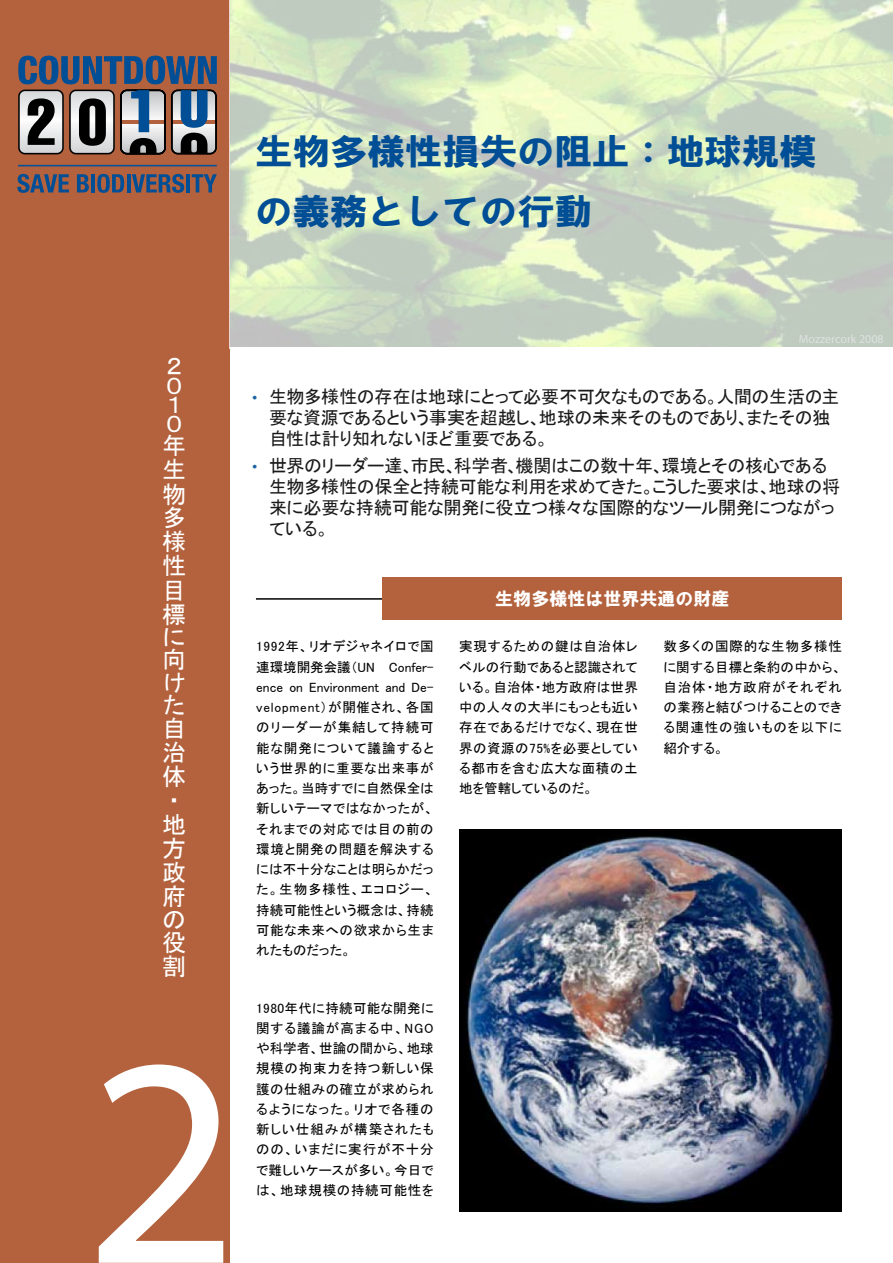
<style>
.page{position:relative;width:893px;height:1263px;background:#fff}
.page>*{position:absolute;margin:0;border:0;box-sizing:border-box;transform-origin:0 0}
.t1{font:300px "Myriad Pro";color:#fff}
.t2{font:35.7px/60px "HGS Soei Kakugothic UB";letter-spacing:-.01em;color:#004e95;scale:1.06 1}
.t3{font:24px/24px "MS P Gothic";color:#fff}
.t4{font:18px/21px "MS P Gothic";letter-spacing:-.015em;color:#000}
.t5{font:18px "HG Soei Kakugothic UB";color:#fff}
.t6{font:13.5px/20.2px "MS P Gothic";letter-spacing:.045em;color:#000;text-align:justify}
.t7{font:12px "Myriad Pro";color:#e0e1e2}
.s1{font-family:"Arial";font-size:15px;color:#00529b}
</style>
<div class="page">
<hr style="left:256px;top:598px;width:309px;height:2px;background:#000">
<div style="left:0;top:0;width:230px;height:1263px;background:#b3623d"></div>
<svg style="left:230px;top:0;width:663px;height:347px"></svg>
<div style="left:383px;top:577px;width:459px;height:42px;background:#b3623d"></div>
<img style="left:459px;top:829px;width:382px;height:383px">
<hr style="left:18px;top:165px;width:199px;height:1px;background:#00519a">
<svg style="left:18px;top:56px;width:199px;height:99px"></svg>
<svg style="left:17px;top:174px;width:52px;height:19px"></svg>
<svg style="left:77px;top:174px;width:12px;height:18px"></svg>
<hr style="left:91px;top:174px;width:4px;height:18px;background:#004e95">
<svg style="left:97px;top:174px;width:27px;height:19px"></svg>
<hr style="left:127px;top:174px;width:3px;height:18px;background:#004e95">
<svg style="left:132px;top:174px;width:52px;height:19px"></svg>
<hr style="left:186px;top:174px;width:4px;height:18px;background:#004e95">
<svg style="left:192px;top:174px;width:25px;height:18px"></svg>
<h2 class="t2" style="left:255px;top:121px;width:531px">生物多様性損失の阻止：地球規模の義務としての行動</h2>
<h3 class="t3" style="left:162px;top:359px;width:24px;line-height:19.4px">２<br>０<br>１<br>０年</h3>
<h3 class="t3" style="left:162px;top:458px;width:24px">生物多様性目標に</h3>
<h3 class="t3" style="left:162px;top:647px;width:24px">向け</h3>
<h3 class="t3" style="left:162px;top:693px;width:24px">た自治体</h3>
<h3 class="t3" style="left:162px;top:797px;width:24px;line-height:18px">・地</h3>
<h3 class="t3" style="left:162px;top:836px;width:24px;text-align:justify">方政府の</h3>
<h3 class="t3" style="left:162px;top:930px;width:24px">役割</h3>
<h1 class="t1" style="left:85px;top:977px;width:155px">2</h1>
<p class="t7" style="left:799px;top:331px;width:86px">Mozzercork 2008</p>
<h3 class="t4" style="left:269px;top:386px;width:572px;text-indent:-17px"><span class="s1">•</span> 生物多様性の存在は地球にとって必要不可欠なものである。人間の生活の主要な資源であるという事実を超越し、地球の未来そのものであり、またその独自性は計り知れないほど重要である。</h3>
<h3 class="t4" style="left:269px;top:455px;width:572px;text-indent:-17px"><span class="s1">•</span> 世界のリーダー達、市民、科学者、機関はこの数十年、環境とその核心である生物多様性の保全と持続可能な利用を求めてきた。こうした要求は、地球の将来に必要な持続可能な開発に役立つ様々な国際的なツール開発につながっている。</h3>
<p class="t6" style="left:256px;top:636px;width:179px">1992年、リオデジャネイロで国連環境開発会議（UN Confer&shy;ence on Environment and De&shy;velopment）が開催され、各国のリーダーが集結して持続可能な開発について議論するという世界的に重要な出来事があった。当時すでに自然保全は新しいテーマではなかったが、それまでの対応では目の前の環境と開発の問題を解決するには不十分なことは明らかだった。生物多様性、エコロジー、持続可能性という概念は、持続可能な未来への欲求から生まれたものだった。</p>
<p class="t6" style="left:256px;top:997px;width:179px">1980年代に持続可能な開発に関する議論が高まる中、NGOや科学者、世論の間から、地球規模の拘束力を持つ新しい保護の仕組みの確立が求められるようになった。リオで各種の新しい仕組みが構築されたものの、いまだに実行が不十分で難しいケースが多い。今日では、地球規模の持続可能性を</p>
<h3 class="t5" style="left:495px;top:590px;width:235px">生物多様性は世界共通の財産</h3>
<p class="t6" style="left:459px;top:636px;width:180px">実現するための鍵は自治体レベルの行動であると認識されている。自治体・地方政府は世界中の人々の大半にもっとも近い存在であるだけでなく、現在世界の資源の75%を必要としている都市を含む広大な面積の土地を管轄しているのだ。</p>
<p class="t6" style="left:663px;top:636px;width:180px">数多くの国際的な生物多様性に関する目標と条約の中から、自治体・地方政府がそれぞれの業務と結びつけることのできる関連性の強いものを以下に紹介する。</p>
</div>
